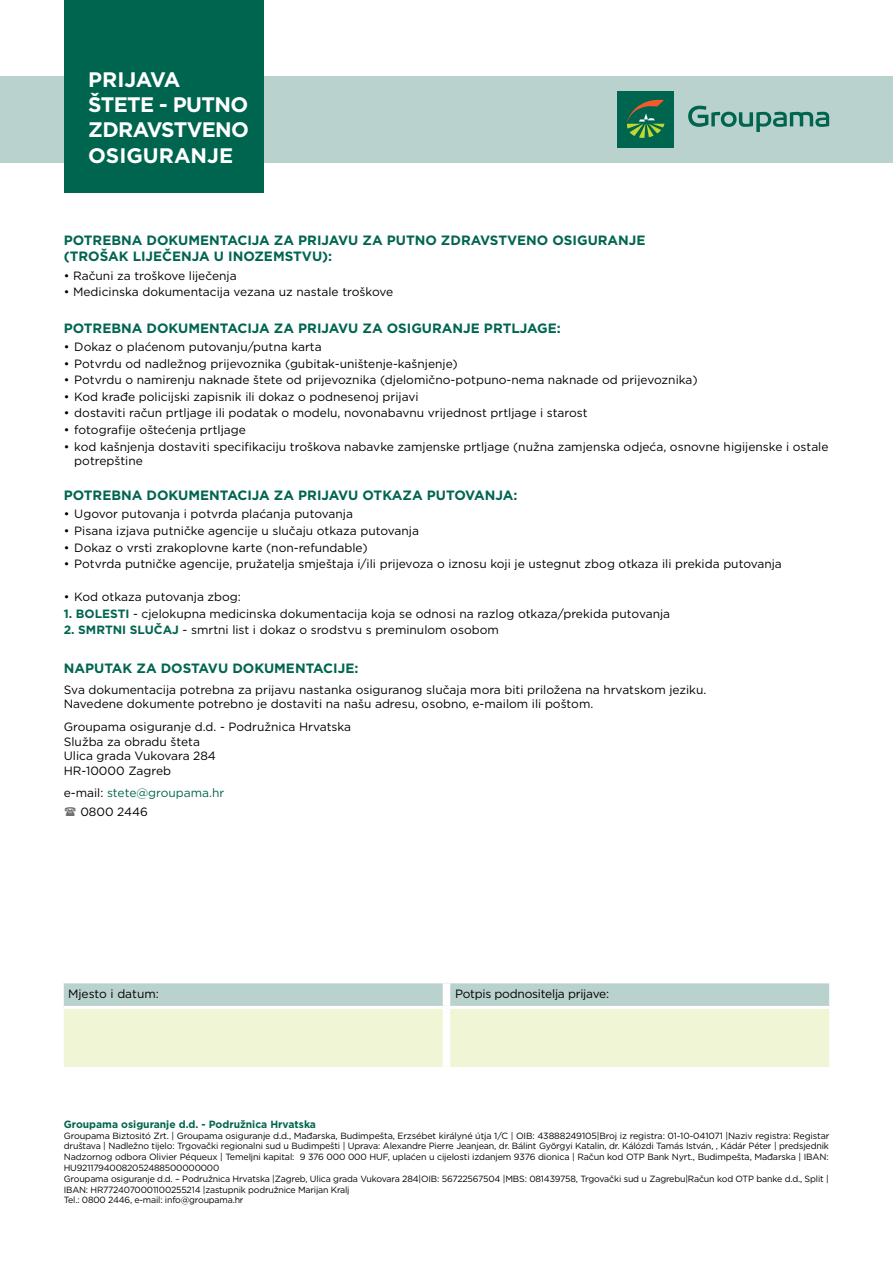
<style>
.page{position:relative;width:893px;height:1263px;background:#fff}
.page>*{position:absolute;margin:0;border:0;box-sizing:border-box;transform-origin:0 0}
.t1{font:700 21px/25.2px "Gotham";letter-spacing:-.03em;color:#fff}
.t2{font:700 13.5px/16.2px "Gotham";color:#00654f}
.t3{font:12px/14.4px "Gotham";color:#000}
.t4{font:12px/18.6px "Gotham";color:#00654f}
.t5{font:12px "Gotham";letter-spacing:-.02em;color:#000}
.t6{font:700 10.5px "Gotham";color:#00654f}
.t7{font:9px/10.8px "Gotham";letter-spacing:-.02em;color:#000}
.s1{font-weight:700;color:#00654f}
.s2{color:#000}
</style>
<div class="page">
<div style="left:0;top:76px;width:893px;height:86px;background:#b9d2cd"></div>
<svg style="left:688px;top:106px;width:141px;height:26px"></svg>
<div style="left:618px;top:91px;width:56px;height:56px;background:#00654f"></div>
<svg style="left:627px;top:100px;width:37px;height:38px"></svg>
<div style="left:64px;top:0;width:200px;height:193px;background:#00654f"></div>
<div style="left:64px;top:983px;width:765px;height:23px;background:#b9d2cd"></div>
<div style="left:64px;top:1009px;width:765px;height:58px;background:#eff5d5"></div>
<div style="left:443px;top:983px;width:7px;height:23px;background:#fff"></div>
<div style="left:443px;top:1009px;width:7px;height:58px;background:#fff"></div>
<h1 class="t1" style="left:88px;top:67px;width:162px">PRIJAVA<br>ŠTETE - PUTNO<br>ZDRAVSTVENO<br>OSIGURANJE</h1>
<p class="t2" style="left:64px;top:232px;width:583px">POTREBNA DOKUMENTACIJA ZA PRIJAVU ZA PUTNO ZDRAVSTVENO OSIGURANJE (TROŠAK LIJEČENJA U INOZEMSTVU):</p>
<p class="t3" style="left:64px;top:268px;width:174px">• Računi za troškove liječenja</p>
<p class="t3" style="left:64px;top:284px;width:331px">• Medicinska dokumentacija vezana uz nastale troškove</p>
<p class="t2" style="left:64px;top:320px;width:499px">POTREBNA DOKUMENTACIJA ZA PRIJAVU ZA OSIGURANJE PRTLJAGE:</p>
<p class="t3" style="left:64px;top:340px;width:259px">• Dokaz o plaćenom putovanju/putna karta</p>
<p class="t3" style="left:64px;top:356px;width:395px">• Potvrdu od nadležnog prijevoznika (gubitak-uništenje-kašnjenje)</p>
<p class="t3" style="left:64px;top:373px;width:635px">• Potvrdu o namirenju naknade štete od prijevoznika (djelomično-potpuno-nema naknade od prijevoznika)</p>
<p class="t3" style="left:64px;top:389px;width:356px">• Kod krađe policijski zapisnik ili dokaz o podnesenoj prijavi</p>
<p class="t3" style="left:64px;top:406px;width:525px">• dostaviti račun prtljage ili podatak o modelu, novonabavnu vrijednost prtljage i starost</p>
<p class="t3" style="left:64px;top:422px;width:184px">• fotografije oštećenja prtljage</p>
<p class="t3" style="left:74px;top:439px;width:756px;text-indent:-10px">• kod kašnjenja dostaviti specifikaciju troškova nabavke zamjenske prtljage (nužna zamjenska odjeća, osnovne higijenske i ostale potrepštine</p>
<p class="t2" style="left:64px;top:487px;width:455px">POTREBNA DOKUMENTACIJA ZA PRIJAVU OTKAZA PUTOVANJA:</p>
<p class="t3" style="left:64px;top:507px;width:291px">• Ugovor putovanja i potvrda plaćanja putovanja</p>
<p class="t3" style="left:64px;top:523px;width:357px">• Pisana izjava putničke agencije u slučaju otkaza putovanja</p>
<p class="t3" style="left:64px;top:540px;width:305px">• Dokaz o vrsti zrakoplovne karte (non-refundable)</p>
<p class="t3" style="left:64px;top:556px;width:720px">• Potvrda putničke agencije, pružatelja smještaja i/ili prijevoza o iznosu koji je ustegnut zbog otkaza ili prekida putovanja</p>
<p class="t3" style="left:64px;top:589px;width:179px">• Kod otkaza putovanja zbog:</p>
<p class="t3" style="left:64px;top:606px;width:608px"><span class="s1">1. BOLESTI</span> - cjelokupna medicinska dokumentacija koja se odnosi na razlog otkaza/prekida putovanja</p>
<p class="t3" style="left:64px;top:622px;width:437px"><span class="s1">2. SMRTNI SLUČAJ</span> - smrtni list i dokaz o srodstvu s preminulom osobom</p>
<p class="t2" style="left:64px;top:660px;width:296px">NAPUTAK ZA DOSTAVU DOKUMENTACIJE:</p>
<p class="t3" style="left:64px;top:682px;width:644px">Sva dokumentacija potrebna za prijavu nastanka osiguranog slučaja mora biti priložena na hrvatskom jeziku.<br>Navedene dokumente potrebno je dostaviti na našu adresu, osobno, e-mailom ili poštom.</p>
<p class="t3" style="left:64px;top:720px;width:289px">Groupama osiguranje d.d. - Podružnica Hrvatska<br>Služba za obradu šteta<br>Ulica grada Vukovara 284<br>HR-10000 Zagreb</p>
<p class="t4" style="left:80px;top:784px;width:146px;text-indent:-17px"><span class="s2">e-mail:</span> stete@groupama.hr<br><span class="s2">0800 2446</span></p>
<p class="t3" style="left:68px;top:986px;width:92px">Mjesto i datum:</p>
<p class="t5" style="left:455px;top:986px;width:156px">Potpis podnositelja prijave:</p>
<p class="t6" style="left:64px;top:1117px;width:254px">Groupama osiguranje d.d. - Podružnica Hrvatska</p>
<p class="t7" style="left:64px;top:1130px;width:767px">Groupama Biztositó Zrt. | Groupama osiguranje d.d., Mađarska, Budimpešta, Erzsébet királyné útja 1/C | OIB: 43888249105|Broj iz registra: 01-10-041071 |Naziv registra: Registar društava | Nadležno tijelo: Trgovački regionalni sud u Budimpešti | Uprava: Alexandre Pierre Jeanjean, dr. Bálint Györgyi Katalin, dr. Kálózdi Tamás István, , Kádár Péter | predsjednik Nadzornog odbora Olivier Péqueux | Temeljni kapital: 9 376 000 000 HUF, uplaćen u cijelosti izdanjem 9376 dionica | Račun kod OTP Bank Nyrt., Budimpešta, Mađarska | IBAN:<br>HU92117940082052488500000000<br>Groupama osiguranje d.d. – Podružnica Hrvatska |Zagreb, Ulica grada Vukovara 284|OIB: 56722567504 |MBS: 081439758, Trgovački sud u Zagrebu|Račun kod OTP banke d.d., Split | IBAN: HR7724070001100255214 |zastupnik podružnice Marijan Kralj<br>Tel.: 0800 2446, e-mail: info@groupama.hr</p>
</div>
